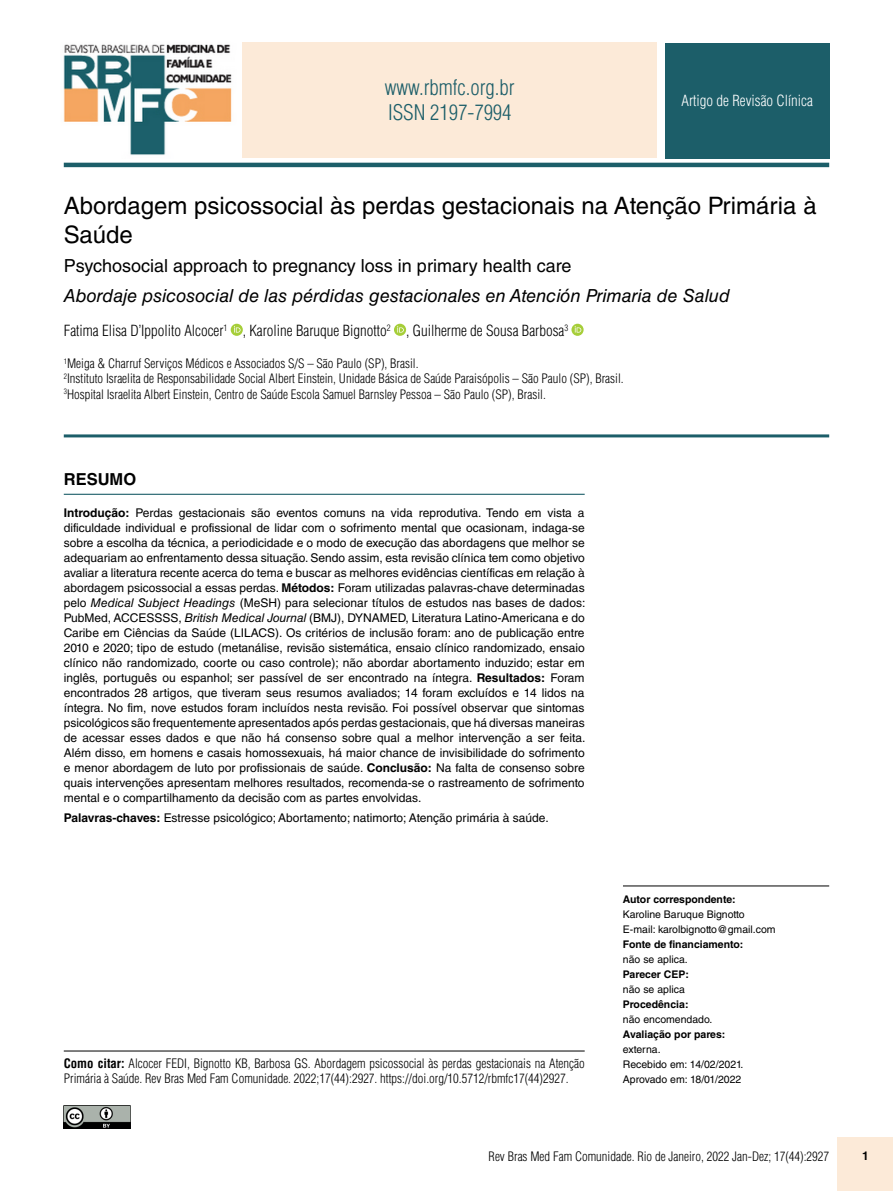
<style>
.page{position:relative;width:893px;height:1191px;background:#fff}
.page>*{position:absolute;margin:0;border:0;box-sizing:border-box;transform-origin:0 0}
.t1{font:24px/28.8px "Helvetica LT Std";color:#000}
.t2{font:300 condensed 21px/25.2px "Helvetica LT Std";color:#1c5e69}
.t3{font:italic 18px "Helvetica LT Std";color:#000}
.t4{font:18px "Helvetica LT Std";color:#000}
.t5{font:700 16.5px "Helvetica LT Std";color:#000}
.t6{font:300 condensed 15px "Helvetica LT Std";color:#000}
.t7{font:300 condensed 15px "Helvetica LT Std";color:#fff}
.t8{font:300 condensed 12.75px/15.3px "Helvetica LT Std";color:#000}
.t9{font:300 condensed 12.75px "Helvetica";color:#000}
.t10{font:12px/15px "Helvetica LT Std";color:#000;text-align:justify}
.t11{font:700 12px "Helvetica LT Std";color:#000}
.t12{font:10.5px/15px "Helvetica LT Std";color:#000}
.t13{font:700 10.5px "Helvetica LT Std";color:#000}
.s1{font-weight:700}
.s2{font-style:italic}
</style>
<div class="page">
<div style="left:838px;top:1137px;width:55px;height:54px;background:#fcead8"></div>
<hr style="left:623px;top:885px;width:206px;height:1px;background:#000">
<hr style="left:64px;top:494px;width:521px;height:1px;background:#1c5e69">
<img style="left:64px;top:1105px;width:67px;height:23px">
<img style="left:63px;top:44px;width:169px;height:111px">
<div style="left:242px;top:42px;width:415px;height:116px;background:#fcead8"></div>
<div style="left:665px;top:43px;width:164px;height:116px;background:#1c5e69"></div>
<hr style="left:64px;top:163px;width:765px;height:4px;background:#1c5e69">
<svg style="left:231px;top:324px;width:12px;height:12px"></svg>
<svg style="left:234px;top:326px;width:7px;height:6px"></svg>
<svg style="left:394px;top:324px;width:12px;height:12px"></svg>
<svg style="left:397px;top:326px;width:7px;height:6px"></svg>
<svg style="left:571px;top:324px;width:13px;height:12px"></svg>
<svg style="left:575px;top:326px;width:6px;height:6px"></svg>
<hr style="left:64px;top:434px;width:765px;height:3px;background:#1c5e69">
<hr style="left:64px;top:1050px;width:521px;height:1px;background:#000">
<h2 class="t2" style="left:385px;top:75px;width:131px">www.rbmfc.org.br<br>ISSN 2197-7994</h2>
<p class="t7" style="left:681px;top:92px;width:133px">Artigo de Revisão Clínica</p>
<h1 class="t1" style="left:64px;top:191px;width:754px">Abordagem psicossocial às perdas gestacionais na Atenção Primária à<br>Saúde</h1>
<h3 class="t4" style="left:64px;top:255px;width:509px">Psychosocial approach to pregnancy loss in primary health care</h3>
<h3 class="t3" style="left:64px;top:285px;width:668px">Abordaje psicosocial de las pérdidas gestacionales en Atención Primaria de Salud</h3>
<p class="t6" style="left:64px;top:321px;width:506px">Fatima Elisa D’Ippolito Alcocer<sup>1</sup> , Karoline Baruque Bignotto<sup>2</sup> , Guilherme de Sousa Barbosa<sup>3</sup></p>
<p class="t8" style="left:64px;top:355px;width:561px"><sup>1</sup>Meiga &amp; Charruf Serviços Médicos e Associados S/S – São Paulo (SP), Brasil.<br><sup>2</sup>Instituto Israelita de Responsabilidade Social Albert Einstein, Unidade Básica de Saúde Paraisópolis – São Paulo (SP), Brasil.<br><sup>3</sup>Hospital Israelita Albert Einstein, Centro de Saúde Escola Samuel Barnsley Pessoa – São Paulo (SP), Brasil.</p>
<h3 class="t5" style="left:64px;top:469px;width:74px">RESUMO</h3>
<p class="t10" style="left:64px;top:505px;width:523px"><span class="s1">Introdução:</span> Perdas gestacionais são eventos comuns na vida reprodutiva. Tendo em vista a dificuldade individual e profissional de lidar com o sofrimento mental que ocasionam, indaga-se sobre a escolha da técnica, a periodicidade e o modo de execução das abordagens que melhor se adequariam ao enfrentamento dessa situação. Sendo assim, esta revisão clínica tem como objetivo avaliar a literatura recente acerca do tema e buscar as melhores evidências científicas em relação à abordagem psicossocial a essas perdas. <span class="s1">Métodos:</span> Foram utilizadas palavras-chave determinadas pelo <span class="s2">Medical Subject Headings</span> (MeSH) para selecionar títulos de estudos nas bases de dados:<br>PubMed, ACCESSSS, <span class="s2">British Medical Journal</span> (BMJ), DYNAMED, Literatura Latino-Americana e do Caribe em Ciências da Saúde (LILACS). Os critérios de inclusão foram: ano de publicação entre 2010 e 2020; tipo de estudo (metanálise, revisão sistemática, ensaio clínico randomizado, ensaio clínico não randomizado, coorte ou caso controle); não abordar abortamento induzido; estar em inglês, português ou espanhol; ser passível de ser encontrado na íntegra. <span class="s1">Resultados:</span> Foram encontrados 28 artigos, que tiveram seus resumos avaliados; 14 foram excluídos e 14 lidos na íntegra. No fim, nove estudos foram incluídos nesta revisão. Foi possível observar que sintomas psicológicos são frequentemente apresentados após perdas gestacionais, que há diversas maneiras de acessar esses dados e que não há consenso sobre qual a melhor intervenção a ser feita.<br>Além disso, em homens e casais homossexuais, há maior chance de invisibilidade do sofrimento e menor abordagem de luto por profissionais de saúde. <span class="s1">Conclusão:</span> Na falta de consenso sobre quais intervenções apresentam melhores resultados, recomenda-se o rastreamento de sofrimento mental e o compartilhamento da decisão com as partes envolvidas.</p>
<p class="t10" style="left:64px;top:810px;width:486px"><span class="s1">Palavras-chaves:</span> Estresse psicológico; Abortamento; natimorto; Atenção primária à saúde.</p>
<p class="t8" style="left:64px;top:1056px;width:522px"><span class="s1">Como citar:</span> Alcocer FEDI, Bignotto KB, Barbosa GS. Abordagem psicossocial às perdas gestacionais na Atenção<br>Primária à Saúde. Rev Bras Med Fam Comunidade. 2022;17(44):2927. https://doi.org/10.5712/rbmfc17(44)2927.</p>
<p class="t13" style="left:623px;top:893px;width:114px">Autor correspondente:</p>
<p class="t12" style="left:623px;top:907px;width:154px">Karoline Baruque Bignotto<br>E-mail: karolbignotto@gmail.com</p>
<p class="t13" style="left:623px;top:938px;width:122px">Fonte de financiamento:</p>
<p class="t12" style="left:623px;top:952px;width:66px">não se aplica.</p>
<p class="t13" style="left:623px;top:968px;width:68px">Parecer CEP:</p>
<p class="t12" style="left:623px;top:982px;width:63px">não se aplica</p>
<p class="t13" style="left:623px;top:998px;width:67px">Procedência:</p>
<p class="t12" style="left:623px;top:1012px;width:91px">não encomendado.</p>
<p class="t13" style="left:623px;top:1028px;width:104px">Avaliação por pares:</p>
<p class="t12" style="left:623px;top:1042px;width:122px">externa.<br>Recebido em: 14/02/2021.<br>Aprovado em: 18/01/2022</p>
<p class="t9" style="left:489px;top:1148px;width:342px">Rev Bras Med Fam Comunidade. Rio de Janeiro, 2022 Jan-Dez; 17(44):2927</p>
<p class="t11" style="left:862px;top:1148px;width:8px">1</p>
</div>
